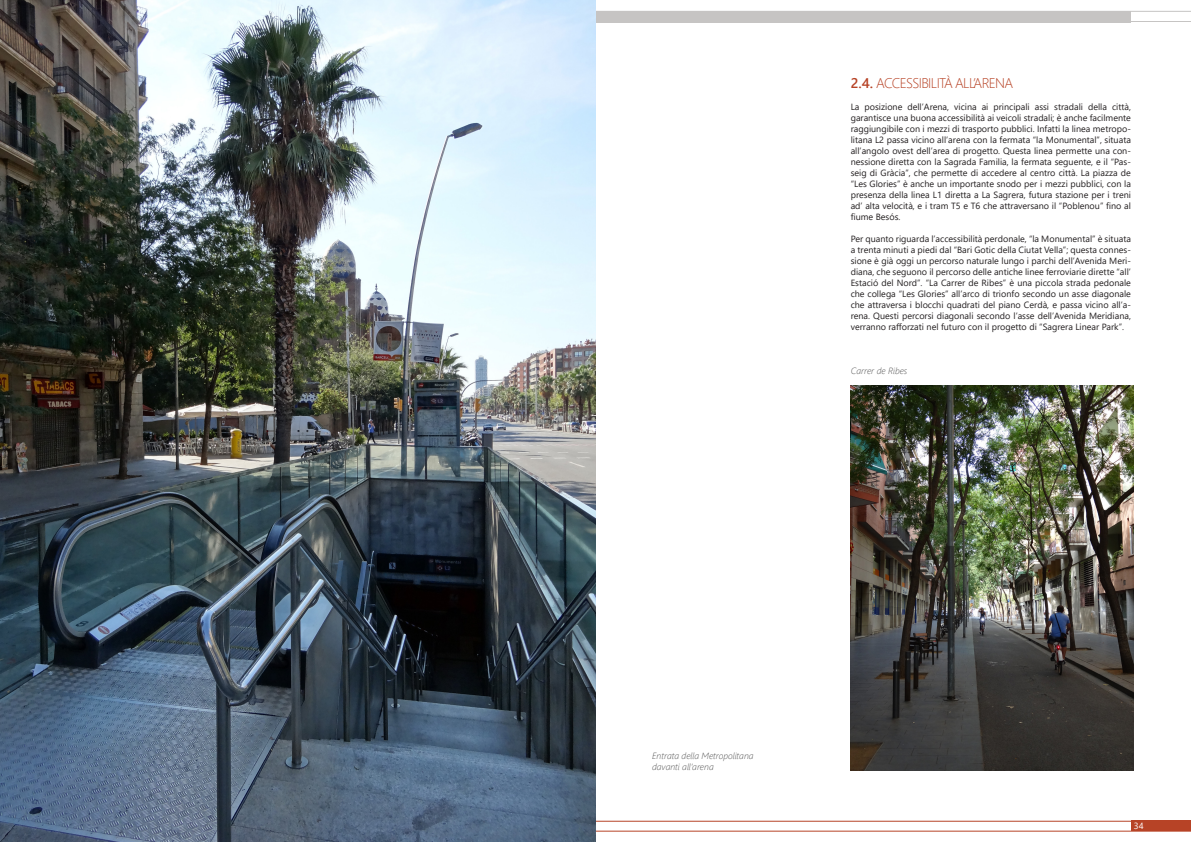
<style>
.page{position:relative;width:1191px;height:842px;background:#fff}
.page>*{position:absolute;margin:0;border:0;box-sizing:border-box;transform-origin:0 0}
.t1{font:300 14px "Segoe UI";letter-spacing:-.045em;color:#b74326}
.t2{font:9px/11px "Segoe UI";color:#231f20;text-align:justify}
.Légende_image{font:italic 300 9px/11px "Segoe UI";color:#535353}
.t3{font:9px "Segoe UI";color:#fff}
.s1{font-weight:600}
</style>
<div class="page">
<div style="left:595px;top:11px;width:536px;height:11px;background:#c6c4c3"></div>
<hr style="left:595px;top:21px;width:596px;height:1px;background:#c6c4c3">
<hr style="left:595px;top:11px;width:596px;height:1px;background:#c6c4c3">
<div style="left:1131px;top:821px;width:60px;height:10px;background:#b74326"></div>
<hr style="left:0;top:821px;width:1191px;height:1px;background:#b74326">
<hr style="left:0;top:831px;width:1191px;height:1px;background:#b74326">
<img style="left:0;top:0;width:595px;height:842px">
<img style="left:850px;top:385px;width:283px;height:385px">
<p class="t1" style="left:850px;top:72px;width:164px"><span class="s1">2.4.</span> ACCESSIBILITÀ ALL’ARENA</p>
<p class="t2" style="left:850px;top:101px;width:282px">La posizione dell’Arena, vicina ai principali assi stradali della città, garantisce una buona accessibilità ai veicoli stradali; è anche facilmente raggiungibile con i mezzi di trasporto pubblici. Infatti la linea metropo&shy;litana L2 passa vicino all’arena con la fermata “la Monumental”, situata all’angolo ovest dell’area di progetto. Questa linea permette una con&shy;nessione diretta con la Sagrada Familia, la fermata seguente, e il “Pas&shy;seig di Gràcia”, che permette di accedere al centro città. La piazza de “Les Glories” è anche un importante snodo per i mezzi pubblici, con la presenza della linea L1 diretta a La Sagrera, futura stazione per i treni ad’ alta velocità, e i tram T5 e T6 che attraversano il “Poblenou” fino al fiume Besós.</p>
<p class="t2" style="left:850px;top:233px;width:282px">Per quanto riguarda l’accessibilità perdonale, “la Monumental” è situata a trenta minuti a piedi dal “Bari Gotic della Ciutat Vella”; questa connes&shy;sione è già oggi un percorso naturale lungo i parchi dell’Avenida Meri&shy;diana, che seguono il percorso delle antiche linee ferroviarie dirette “all’ Estació del Nord”. “La Carrer de Ribes” è una piccola strada pedonale che collega “Les Glories” all’arco di trionfo secondo un asse diagonale che attraversa i blocchi quadrati del piano Cerdà, e passa vicino all’a&shy;rena. Questi percorsi diagonali secondo l’asse dell’Avenida Meridiana, verranno rafforzati nel futuro con il progetto di “Sagrera Linear Park”.</p>
<p class="Légende_image" style="left:850px;top:364px;width:58px">Carrer de Ribes</p>
<p class="Légende_image" style="left:652px;top:749px;width:103px">Entrata della Metropolitana davanti all’arena</p>
<p class="t3" style="left:1133px;top:819px;width:11px">34</p>
</div>
